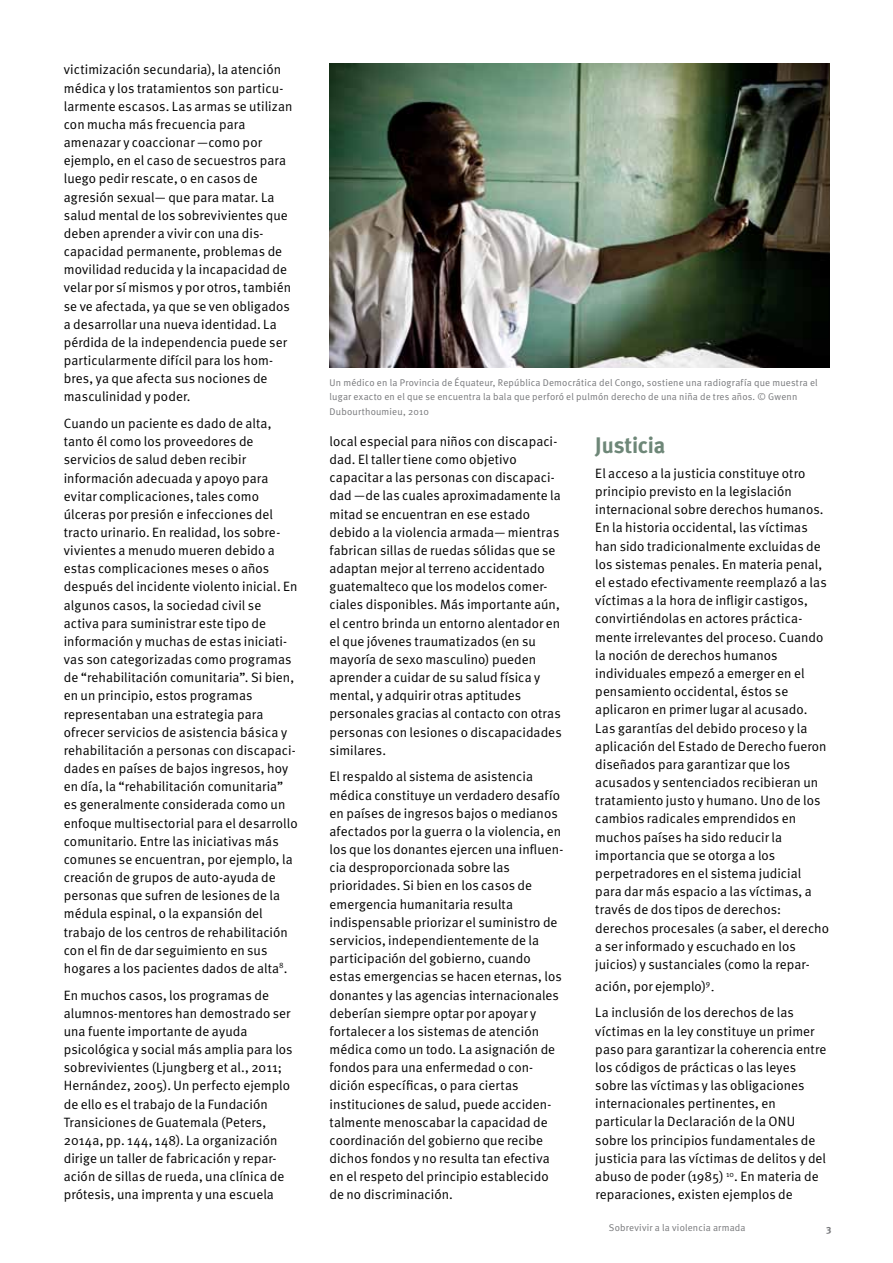
<style>
.page{position:relative;width:893px;height:1263px;background:#fff}
.page>*{position:absolute;margin:0;border:0;box-sizing:border-box;transform-origin:0 0}
.t1{font:700 22.5px "Meta";letter-spacing:-.01em;color:#6e8778}
.t2{font:18px "Times New Roman";color:#000}
.t3{font:13.5px/18.1px "Meta Normal";letter-spacing:.005em;color:#000}
.t4{font:9.75px/15px "Meta Normal";letter-spacing:.02em;color:#77787b}
.t5{font:700 9.75px "Meta";color:#77787b}
</style>
<div class="page">
<img style="left:330px;top:64px;width:499px;height:304px">
<p class="t3" style="left:64px;top:61px;width:230px">victimización secundaria), la atención médica y los tratamientos son particu&shy;larmente escasos. Las armas se utilizan con mucha más frecuencia para amenazar y coaccionar —como por ejemplo, en el caso de secuestros para luego pedir rescate, o en casos de agresión sexual— que para matar. La salud mental de los sobrevivientes que deben aprender a vivir con una dis&shy;capacidad permanente, problemas de movilidad reducida y la incapacidad de velar por sí mismos y por otros, también se ve afectada, ya que se ven obligados a desarrollar una nueva identidad. La pérdida de la independencia puede ser particularmente difícil para los hom&shy;bres, ya que afecta sus nociones de masculinidad y poder.</p>
<p class="t3" style="left:64px;top:414px;width:235px">Cuando un paciente es dado de alta, tanto él como los proveedores de servicios de salud deben recibir información adecuada y apoyo para evitar complicaciones, tales como úlceras por presión e infecciones del tracto urinario. En realidad, los sobre&shy;vivientes a menudo mueren debido a estas complicaciones meses o años después del incidente violento inicial. En algunos casos, la sociedad civil se activa para suministrar este tipo de información y muchas de estas iniciati&shy;vas son categorizadas como programas de “rehabilitación comunitaria”. Si bien, en un principio, estos programas representaban una estrategia para ofrecer servicios de asistencia básica y rehabilitación a personas con discapaci&shy;dades en países de bajos ingresos, hoy en día, la “rehabilitación comunitaria” es generalmente considerada como un enfoque multisectorial para el desarrollo comunitario. Entre las iniciativas más comunes se encuentran, por ejemplo, la creación de grupos de auto-ayuda de personas que sufren de lesiones de la médula espinal, o la expansión del trabajo de los centros de rehabilitación con el fin de dar seguimiento en sus hogares a los pacientes dados de alta<sup>8</sup>.</p>
<p class="t3" style="left:64px;top:986px;width:230px">En muchos casos, los programas de alumnos-mentores han demostrado ser una fuente importante de ayuda psicológica y social más amplia para los sobrevivientes (Ljungberg et al., 2011; Hernández, 2005). Un perfecto ejemplo de ello es el trabajo de la Fundación Transiciones de Guatemala (Peters, 2014a, pp. 144, 148). La organización dirige un taller de fabricación y repar&shy;ación de sillas de rueda, una clínica de prótesis, una imprenta y una escuela</p>
<p class="t4" style="left:330px;top:374px;width:490px">Un médico en la Provincia de Équateur, República Democrática del Congo, sostiene una radiografía que muestra el lugar exacto en el que se encuentra la bala que perforó el pulmón derecho de una niña de tres años. © Gwenn<br>Dubourthoumieu, 2010</p>
<p class="t3" style="left:330px;top:432px;width:234px">local especial para niños con discapaci&shy;dad. El taller tiene como objetivo capacitar a las personas con discapaci&shy;dad —de las cuales aproximadamente la mitad se encuentran en ese estado debido a la violencia armada— mientras fabrican sillas de ruedas sólidas que se adaptan mejor al terreno accidentado guatemalteco que los modelos comer&shy;ciales disponibles. Más importante aún, el centro brinda un entorno alentador en el que jóvenes traumatizados (en su mayoría de sexo masculino) pueden aprender a cuidar de su salud física y mental, y adquirir otras aptitudes personales gracias al contacto con otras personas con lesiones o discapacidades similares.</p>
<p class="t3" style="left:330px;top:767px;width:235px">El respaldo al sistema de asistencia médica constituye un verdadero desafío en países de ingresos bajos o medianos afectados por la guerra o la violencia, en los que los donantes ejercen una influen&shy;cia desproporcionada sobre las prioridades. Si bien en los casos de emergencia humanitaria resulta indispensable priorizar el suministro de servicios, independientemente de la participación del gobierno, cuando estas emergencias se hacen eternas, los donantes y las agencias internacionales deberían siempre optar por apoyar y fortalecer a los sistemas de atención médica como un todo. La asignación de fondos para una enfermedad o con&shy;dición específicas, o para ciertas instituciones de salud, puede acciden&shy;talmente menoscabar la capacidad de coordinación del gobierno que recibe dichos fondos y no resulta tan efectiva en el respeto del principio establecido de no discriminación.</p>
<h1 class="t1" style="left:595px;top:431px;width:72px">Justicia</h1>
<p class="t3" style="left:595px;top:464px;width:235px">El acceso a la justicia constituye otro principio previsto en la legislación internacional sobre derechos humanos.<br>En la historia occidental, las víctimas han sido tradicionalmente excluidas de los sistemas penales. En materia penal, el estado efectivamente reemplazó a las víctimas a la hora de infligir castigos, convirtiéndolas en actores práctica&shy;mente irrelevantes del proceso. Cuando la noción de derechos humanos individuales empezó a emerger en el pensamiento occidental, éstos se aplicaron en primer lugar al acusado.<br>Las garantías del debido proceso y la aplicación del Estado de Derecho fueron diseñados para garantizar que los acusados y sentenciados recibieran un tratamiento justo y human0. Uno de los cambios radicales emprendidos en muchos países ha sido reducir la importancia que se otorga a los perpetradores en el sistema judicial para dar más espacio a las víctimas, a través de dos tipos de derechos: derechos procesales (a saber, el derecho a ser informado y escuchado en los juicios) y sustanciales (como la repar-</p>
<p class="t3" style="left:595px;top:977px;width:117px">ación, por ejemplo)<sup>9</sup></p>
<h2 class="t2" style="left:711px;top:972px;width:6px">.</h2>
<p class="t3" style="left:595px;top:1003px;width:233px">La inclusión de los derechos de las víctimas en la ley constituye un primer paso para garantizar la coherencia entre los códigos de prácticas o las leyes sobre las víctimas y las obligaciones internacionales pertinentes, en particular la Declaración de la ONU sobre los principios fundamentales de justicia para las víctimas de delitos y del abuso de poder (1985) <sup>10</sup>. En materia de reparaciones, existen ejemplos de</p>
<p class="t4" style="left:609px;top:1220px;width:138px">Sobrevivir a la violencia armada</p>
<p class="t5" style="left:826px;top:1222px;width:7px">3</p>
</div>
